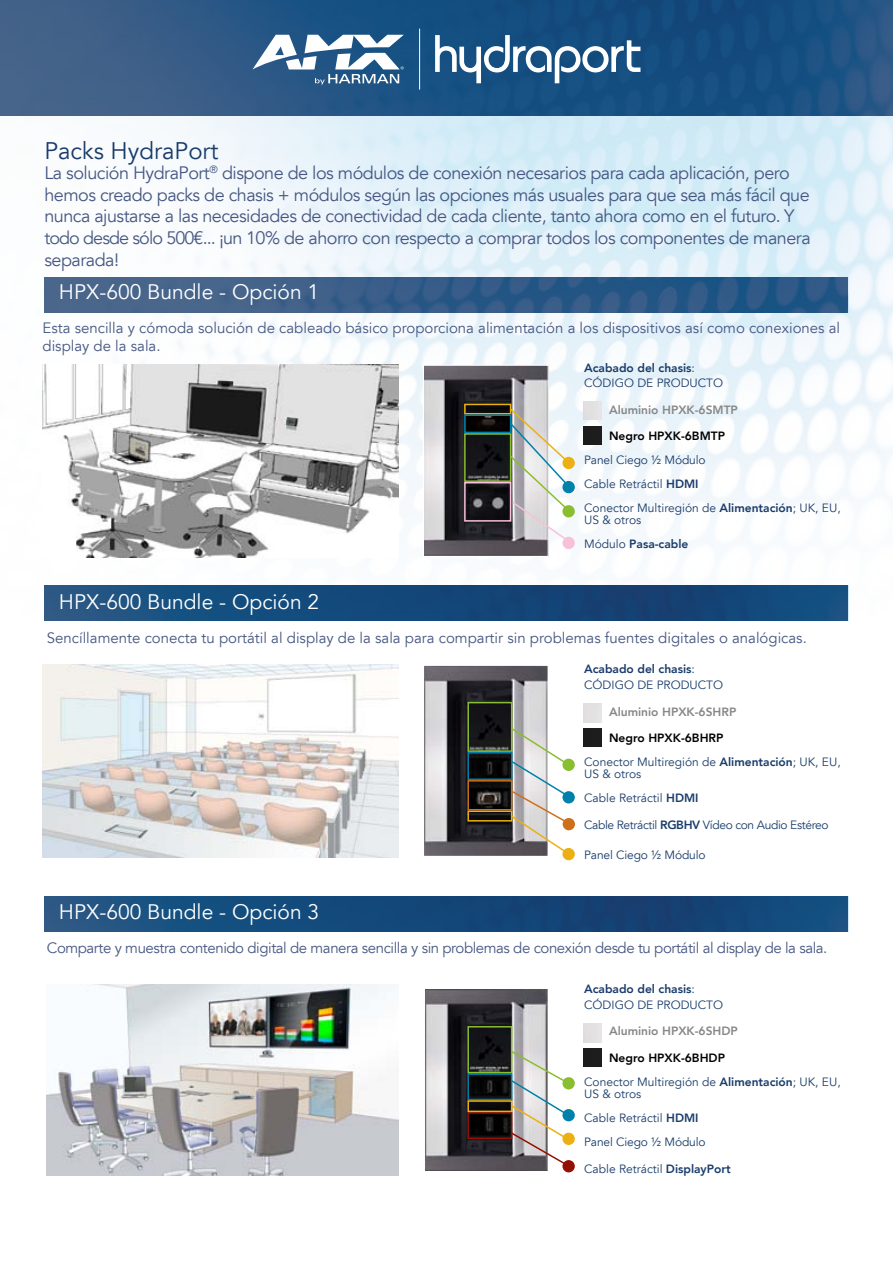
<style>
.page{position:relative;width:893px;height:1263px;background:#fff}
.page>*{position:absolute;margin:0;border:0;box-sizing:border-box;transform-origin:0 0}
.t1{font:24px "Avenir LT";color:#193c6b}
.t2{font:21px "Avenir LT";color:#fff}
.t3{font:18px/21.6px "Avenir LT";letter-spacing:-.03em;color:#465782}
.t4{font:15px/18px "Avenir LT";color:#465782}
.t5{font:15px "Avenir LT";letter-spacing:-.03em;color:#465782}
.t6{font:12px/24px "Avenir LT";color:#193c6b}
.t7{font:800 12px "Avenir LT";color:#878787}
.t8{font:12px "Avenir LT";letter-spacing:-.03em;color:#193c6b}
.t9{font:800 12px "Avenir LT";color:#000}
.s1{font-weight:800}
.s2{font-weight:800;color:#000}
</style>
<div class="page">
<img style="left:42px;top:116px;width:851px;height:500px">
<img style="left:44px;top:277px;width:804px;height:35px">
<img style="left:0;top:0;width:893px;height:116px">
<svg style="left:252px;top:35px;width:152px;height:50px"></svg>
<hr style="left:419px;top:29px;width:1px;height:60px;background:#fff">
<svg style="left:435px;top:35px;width:205px;height:48px"></svg>
<img style="left:43px;top:365px;width:355px;height:192px">
<img style="left:425px;top:367px;width:122px;height:188px">
<div style="left:423px;top:365px;width:126px;height:192px;border:1px solid #fff"></div>
<div style="left:464px;top:404px;width:47px;height:10px;border:2px solid #edb012"></div>
<div style="left:464px;top:414px;width:47px;height:19px;border:2px solid #0081ab"></div>
<div style="left:464px;top:433px;width:47px;height:49px;border:2px solid #89be30"></div>
<div style="left:464px;top:482px;width:47px;height:40px;border:2px solid #f7c1db"></div>
<svg style="left:562px;top:457px;width:13px;height:12px"></svg>
<svg style="left:562px;top:481px;width:13px;height:12px"></svg>
<svg style="left:562px;top:505px;width:13px;height:12px"></svg>
<div style="left:562px;top:537px;width:13px;height:12px;background:#f7c1db;border-radius:50%"></div>
<svg style="left:508px;top:407px;width:64px;height:137px"></svg>
<img style="left:44px;top:586px;width:804px;height:35px">
<img style="left:43px;top:665px;width:355px;height:192px">
<img style="left:47px;top:984px;width:351px;height:191px">
<img style="left:44px;top:897px;width:804px;height:35px">
<img style="left:425px;top:667px;width:122px;height:188px">
<div style="left:423px;top:665px;width:126px;height:192px;border:1px solid #fff"></div>
<div style="left:467px;top:810px;width:45px;height:11px;border:2px solid #edb012"></div>
<div style="left:467px;top:702px;width:45px;height:50px;border:2px solid #89be30"></div>
<div style="left:467px;top:752px;width:45px;height:28px;border:2px solid #0081ab"></div>
<div style="left:562px;top:759px;width:13px;height:12px;background:#89be30;border-radius:50%"></div>
<div style="left:562px;top:791px;width:13px;height:12px;background:#0081ab;border-radius:50%"></div>
<div style="left:563px;top:818px;width:12px;height:12px;background:#cc7019;border-radius:50%"></div>
<div style="left:562px;top:848px;width:13px;height:12px;background:#edb012;border-radius:50%"></div>
<svg style="left:509px;top:726px;width:62px;height:128px"></svg>
<div style="left:467px;top:780px;width:45px;height:30px;border:2px solid #cc7019"></div>
<img style="left:426px;top:990px;width:121px;height:180px">
<div style="left:424px;top:984px;width:125px;height:191px;border:1px solid #fff"></div>
<div style="left:467px;top:1112px;width:45px;height:27px;border:2px solid #951004"></div>
<div style="left:467px;top:1073px;width:45px;height:27px;border:2px solid #0081ab"></div>
<div style="left:467px;top:1100px;width:45px;height:12px;border:2px solid #edb012"></div>
<div style="left:467px;top:1026px;width:45px;height:47px;border:2px solid #89be30"></div>
<div style="left:562px;top:1077px;width:13px;height:12px;background:#89be30;border-radius:50%"></div>
<div style="left:562px;top:1109px;width:13px;height:12px;background:#0081ab;border-radius:50%"></div>
<div style="left:562px;top:1133px;width:13px;height:12px;background:#edb012;border-radius:50%"></div>
<div style="left:562px;top:1160px;width:13px;height:12px;background:#951004;border-radius:50%"></div>
<svg style="left:509px;top:1049px;width:62px;height:119px"></svg>
<img style="left:583px;top:402px;width:18px;height:18px">
<img style="left:583px;top:427px;width:18px;height:18px">
<img style="left:583px;top:1049px;width:18px;height:18px">
<img style="left:583px;top:729px;width:18px;height:18px">
<h1 class="t1" style="left:44px;top:137px;width:176px">Packs HydraPort</h1>
<p class="t3" style="left:44px;top:163px;width:768px">La solución HydraPort<sup>®</sup> dispone de los módulos de conexión necesarios para cada aplicación, pero hemos creado packs de chasis + módulos según las opciones más usuales para que sea más fácil que nunca ajustarse a las necesidades de conectividad de cada cliente, tanto ahora como en el futuro. Y todo desde sólo 500€... ¡un 10% de ahorro con respecto a comprar todos los componentes de manera separada!</p>
<h2 class="t2" style="left:59px;top:280px;width:262px">HPX-600 Bundle - Opción 1</h2>
<p class="t4" style="left:43px;top:320px;width:799px">Esta sencilla y cómoda solución de cableado básico proporciona alimentación a los dispositivos así como conexiones al display de la sala.</p>
<h2 class="t2" style="left:59px;top:590px;width:262px">HPX-600 Bundle - Opción 2</h2>
<p class="t6" style="left:584px;top:360px;width:141px;line-height:15.9px"><span class="s1">Acabado del chasis</span>:<br>CÓDIGO DE PRODUCTO</p>
<p class="t7" style="left:609px;top:403px;width:130px">Aluminio HPXK-6SMTP</p>
<p class="t9" style="left:609px;top:429px;width:117px">Negro HPXK-6BMTP</p>
<p class="t6" style="left:584px;top:448px;width:258px">Panel Ciego ½ Módulo<br>Cable Retráctil <span class="s1">HDMI<br></span>Conector Multiregión de <span class="s1">Alimentación</span>; UK, EU,</p>
<p class="t6" style="left:584px;top:508px;width:106px">US &amp; otros<br>Módulo <span class="s1">Pasa-cable</span></p>
<p class="t4" style="left:47px;top:629px;width:761px">Sencíllamente conecta tu portátil al display de la sala para compartir sin problemas fuentes digitales o analógicas.</p>
<h2 class="t2" style="left:59px;top:900px;width:262px">HPX-600 Bundle - Opción 3</h2>
<p class="t6" style="left:584px;top:662px;width:141px;line-height:15.9px"><span class="s1">Acabado del chasis</span>:<br>CÓDIGO DE PRODUCTO</p>
<p class="t7" style="left:609px;top:704px;width:129px">Aluminio HPXK-6SHRP</p>
<p class="t6" style="left:584px;top:726px;width:258px;text-indent:25px"><span class="s2">Negro HPXK-6BHRP<br></span>Conector Multiregión de <span class="s1">Alimentación</span>; UK, EU,</p>
<p class="t6" style="left:584px;top:762px;width:116px">US &amp; otros<br>Cable Retráctil <span class="s1">HDMI</span></p>
<p class="t8" style="left:584px;top:818px;width:246px">Cable Retráctil <span class="s1">RGBHV</span> Vídeo con Audio Estéreo</p>
<p class="t6" style="left:584px;top:843px;width:123px">Panel Ciego ½ Módulo</p>
<p class="t5" style="left:47px;top:939px;width:782px">Comparte y muestra contenido digital de manera sencilla y sin problemas de conexión desde tu portátil al display de la sala.</p>
<p class="t6" style="left:584px;top:981px;width:141px;line-height:15.9px"><span class="s1">Acabado del chasis</span>:<br>CÓDIGO DE PRODUCTO</p>
<p class="t7" style="left:609px;top:1024px;width:130px">Aluminio HPXK-6SHDP</p>
<p class="t6" style="left:584px;top:1046px;width:258px;text-indent:25px"><span class="s2">Negro HPXK-6BHDP<br></span>Conector Multiregión de <span class="s1">Alimentación</span>; UK, EU,</p>
<p class="t6" style="left:584px;top:1082px;width:123px">US &amp; otros<br>Cable Retráctil <span class="s1">HDMI<br></span>Panel Ciego ½ Módulo</p>
<p class="t6" style="left:584px;top:1157px;width:148px">Cable Retráctil <span class="s1">DisplayPort</span></p>
</div>
